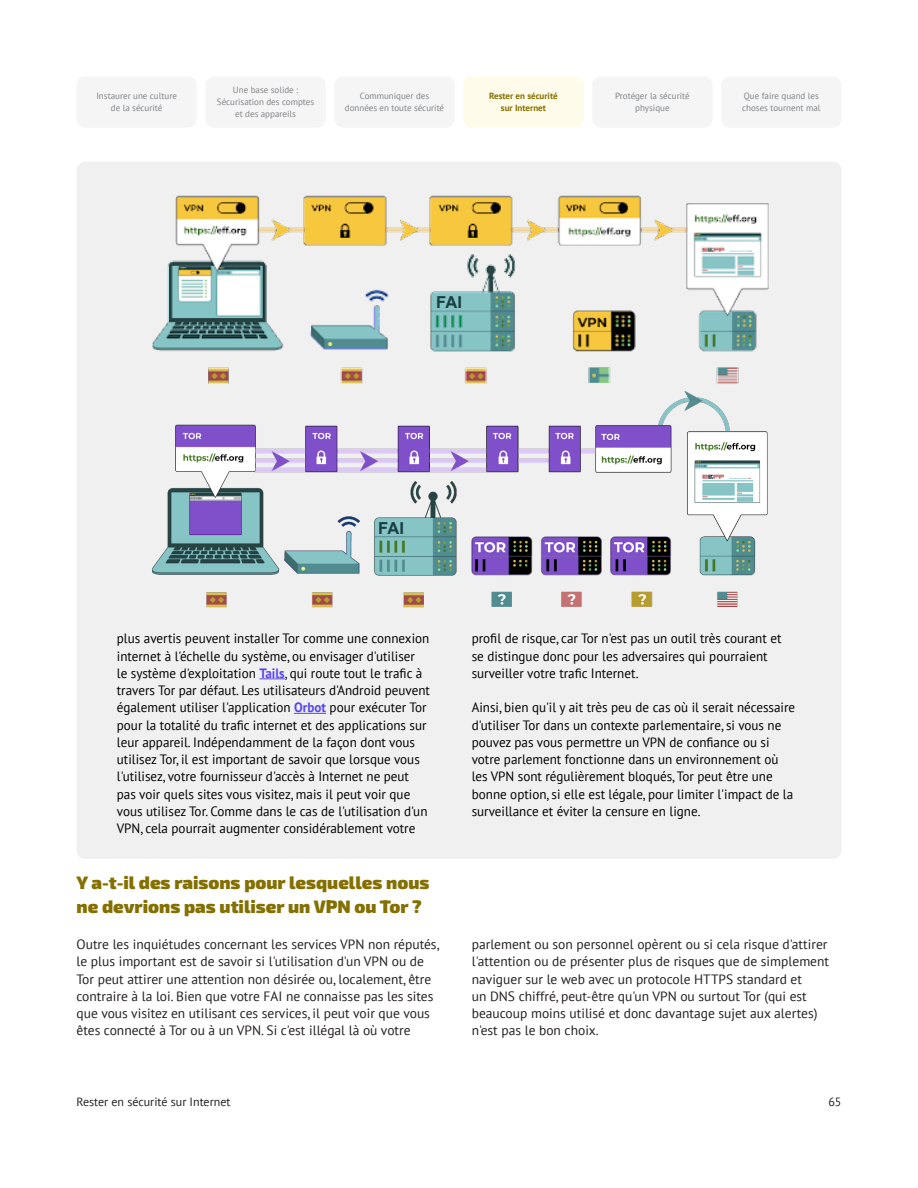
<style>
.page{position:relative;width:918px;height:1188px;background:#fff}
.page>*{position:absolute;margin:0;border:0;box-sizing:border-box;transform-origin:0 0}
.Title_4{font:900 18px/24px "Exo 2";color:#847000}
.t1{font:700 16.5px "Arial";letter-spacing:-.025em;color:#193e40}
.t2{font:13.5px/17.2px "PT Sans";color:#000}
.t3{font:13.5px/17.2px "PT Sans";color:#231f20}
.Small_Paragraph{font:12px "PT Sans";color:#231f20}
.Chapter_title{font:9px/12px "PT Sans";color:#808285;text-align:center}
.Chapter_title-2{font:700 9px/12px "PT Sans";color:#847000;text-align:center}
.s1{font-weight:700;color:#5745f2}
</style>
<div class="page">
<div style="left:77px;top:162px;width:764px;height:697px;background:#f0f0f0;border-radius:9px"></div>
<img style="left:167px;top:195px;width:602px;height:121px">
<img style="left:152px;top:316px;width:616px;height:292px">
<svg style="left:259px;top:679px;width:26px;height:1px"></svg>
<hr style="left:294px;top:713px;width:32px;height:1px;background:#5745f2">
<div style="left:77px;top:77px;width:120px;height:51px;background:#f5f5f6;border-radius:9px"></div>
<div style="left:205px;top:77px;width:121px;height:51px;background:#f5f5f6;border-radius:9px"></div>
<div style="left:334px;top:77px;width:121px;height:51px;background:#f5f5f6;border-radius:9px"></div>
<div style="left:463px;top:77px;width:121px;height:51px;background:#fefbea;border-radius:9px"></div>
<div style="left:592px;top:77px;width:121px;height:51px;background:#f5f5f6;border-radius:9px"></div>
<div style="left:721px;top:77px;width:120px;height:51px;background:#f5f5f6;border-radius:9px"></div>
<p class="Chapter_title" style="left:96px;top:90px;width:82px">Instaurer une culture de la sécurité</p>
<p class="Chapter_title" style="left:217px;top:84px;width:99px">Une base solide :<br>Sécurisation des comptes et des appareils</p>
<p class="Chapter_title" style="left:345px;top:90px;width:101px">Communiquer des données en toute sécurité</p>
<p class="Chapter_title-2" style="left:489px;top:90px;width:70px">Rester en sécurité sur Internet</p>
<p class="Chapter_title" style="left:615px;top:90px;width:76px">Protéger la sécurité physique</p>
<p class="Chapter_title" style="left:742px;top:90px;width:80px;text-align:left">Que faire quand les choses tournent mal</p>
<p class="t1" style="left:436px;top:290px;width:27px">FAI</p>
<p class="t1" style="left:378px;top:517px;width:27px">FAI</p>
<p class="t2" style="left:117px;top:630px;width:315px">plus avertis peuvent installer Tor comme une connexion internet à l'échelle du système, ou envisager d'utiliser<br>le système d'exploitation <span class="s1">Tails</span>, qui route tout le trafic à travers Tor par défaut. Les utilisateurs d'Android peuvent également utiliser l'application <span class="s1">Orbot</span> pour exécuter Tor pour la totalité du trafic internet et des applications sur leur appareil. Indépendamment de la façon dont vous utilisez Tor, il est important de savoir que lorsque vous l'utilisez, votre fournisseur d'accès à Internet ne peut pas voir quels sites vous visitez, mais il peut voir que vous utilisez Tor. Comme dans le cas de l'utilisation d'un VPN, cela pourrait augmenter considérablement votre</p>
<p class="t2" style="left:472px;top:630px;width:311px">profil de risque, car Tor n'est pas un outil très courant et se distingue donc pour les adversaires qui pourraient surveiller votre trafic Internet.</p>
<p class="t2" style="left:472px;top:699px;width:325px">Ainsi, bien qu'il y ait très peu de cas où il serait nécessaire d'utiliser Tor dans un contexte parlementaire, si vous ne pouvez pas vous permettre un VPN de confiance ou si votre parlement fonctionne dans un environnement où les VPN sont régulièrement bloqués, Tor peut être une bonne option, si elle est légale, pour limiter l'impact de la surveillance et éviter la censure en ligne.</p>
<p class="Title_4" style="left:77px;top:870px;width:354px">Y a-t-il des raisons pour lesquelles nous ne devrions pas utiliser un VPN ou Tor ?</p>
<p class="t3" style="left:77px;top:935px;width:364px">Outre les inquiétudes concernant les services VPN non réputés, le plus important est de savoir si l'utilisation d'un VPN ou de Tor peut attirer une attention non désirée ou, localement, être contraire à la loi. Bien que votre FAI ne connaisse pas les sites que vous visitez en utilisant ces services, il peut voir que vous êtes connecté à Tor ou à un VPN. Si c'est illégal là où votre</p>
<p class="t3" style="left:472px;top:935px;width:359px">parlement ou son personnel opèrent ou si cela risque d'attirer l'attention ou de présenter plus de risques que de simplement naviguer sur le web avec un protocole HTTPS standard et<br>un DNS chiffré, peut-être qu'un VPN ou surtout Tor (qui est beaucoup moins utilisé et donc davantage sujet aux alertes) n'est pas le bon choix.</p>
<p class="Small_Paragraph" style="left:77px;top:1094px;width:156px">Rester en sécurité sur Internet</p>
<p class="Small_Paragraph" style="left:828px;top:1094px;width:15px">65</p>
</div>
